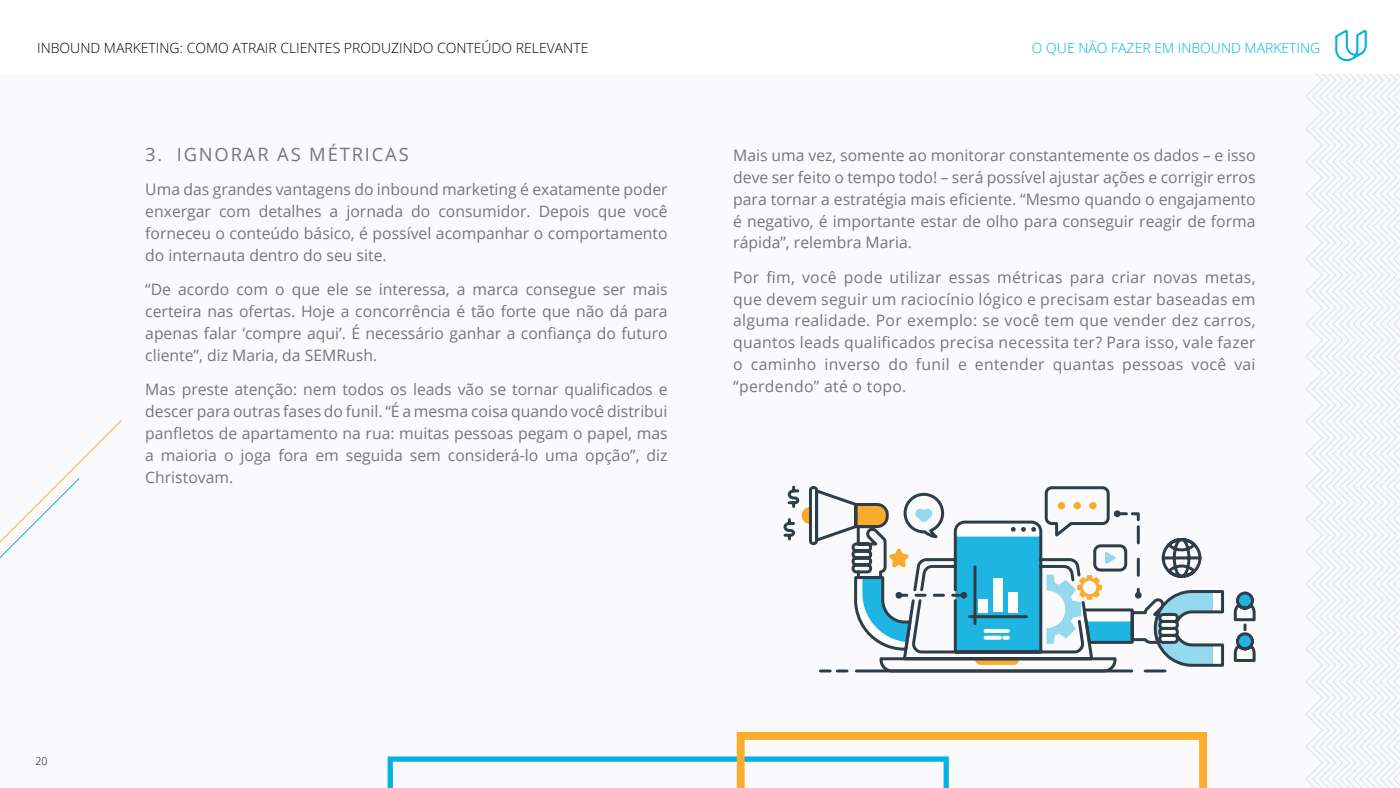
<style>
.page{position:relative;width:1400px;height:788px;background:#fff}
.page>*{position:absolute;margin:0;border:0;box-sizing:border-box;transform-origin:0 0}
.t1{font:18.38px "Open Sans";letter-spacing:.1em;color:#7a727d}
.t2{font:15.75px/21.9px "Open Sans";color:#7a727d;text-align:justify}
.t3{font:300 14px "Open Sans";color:#000}
.t4{font:300 14px "Open Sans";color:#00b3e3}
.t5{font:300 10.5px "Open Sans";color:#000}
</style>
<div class="page">
<div style="left:0;top:74px;width:1400px;height:714px;background:#fafafc"></div>
<svg style="left:1305px;top:74px;width:95px;height:714px"></svg>
<svg style="left:1335px;top:30px;width:32px;height:31px"></svg>
<svg style="left:388px;top:732px;width:819px;height:56px"></svg>
<svg style="left:0;top:420px;width:122px;height:139px"></svg>
<svg style="left:1233px;top:591px;width:23px;height:71px"></svg>
<svg style="left:1168px;top:538px;width:56px;height:129px"></svg>
<svg style="left:783px;top:485px;width:385px;height:188px"></svg>
<p class="t3" style="left:37px;top:38px;width:553px">INBOUND MARKETING: COMO ATRAIR CLIENTES PRODUZINDO CONTEÚDO RELEVANTE</p>
<p class="t1" style="left:145px;top:142px;width:265px">3. IGNORAR AS MÉTRICAS</p>
<p class="t2" style="left:145px;top:178px;width:524px">Uma das grandes vantagens do inbound marketing é exatamente poder enxergar com detalhes a jornada do consumidor. Depois que você forneceu o conteúdo básico, é possível acompanhar o comportamento do internauta dentro do seu site.</p>
<p class="t2" style="left:145px;top:278px;width:524px">“De acordo com o que ele se interessa, a marca consegue ser mais certeira nas ofertas. Hoje a concorrência é tão forte que não dá para apenas falar ‘compre aqui’. É necessário ganhar a confiança do futuro cliente”, diz Maria, da SEMRush.</p>
<p class="t2" style="left:145px;top:378px;width:524px">Mas preste atenção: nem todos os leads vão se tornar qualificados e descer para outras fases do funil. “É a mesma coisa quando você distribui panfletos de apartamento na rua: muitas pessoas pegam o papel, mas a maioria o joga fora em seguida sem considerá-lo uma opção”, diz Christovam.</p>
<p class="t4" style="left:1032px;top:38px;width:290px">O QUE NÃO FAZER EM INBOUND MARKETING</p>
<p class="t2" style="left:733px;top:144px;width:524px">Mais uma vez, somente ao monitorar constantemente os dados – e isso deve ser feito o tempo todo! – será possível ajustar ações e corrigir erros para tornar a estratégia mais eficiente. “Mesmo quando o engajamento é negativo, é importante estar de olho para conseguir reagir de forma rápida”, relembra Maria.</p>
<p class="t2" style="left:733px;top:265px;width:524px">Por fim, você pode utilizar essas métricas para criar novas metas, que devem seguir um raciocínio lógico e precisam estar baseadas em alguma realidade. Por exemplo: se você tem que vender dez carros, quantos leads qualificados precisa necessita ter? Para isso, vale fazer o caminho inverso do funil e entender quantas pessoas você vai “perdendo” até o topo.</p>
<p class="t5" style="left:36px;top:753px;width:13px">20</p>
</div>
